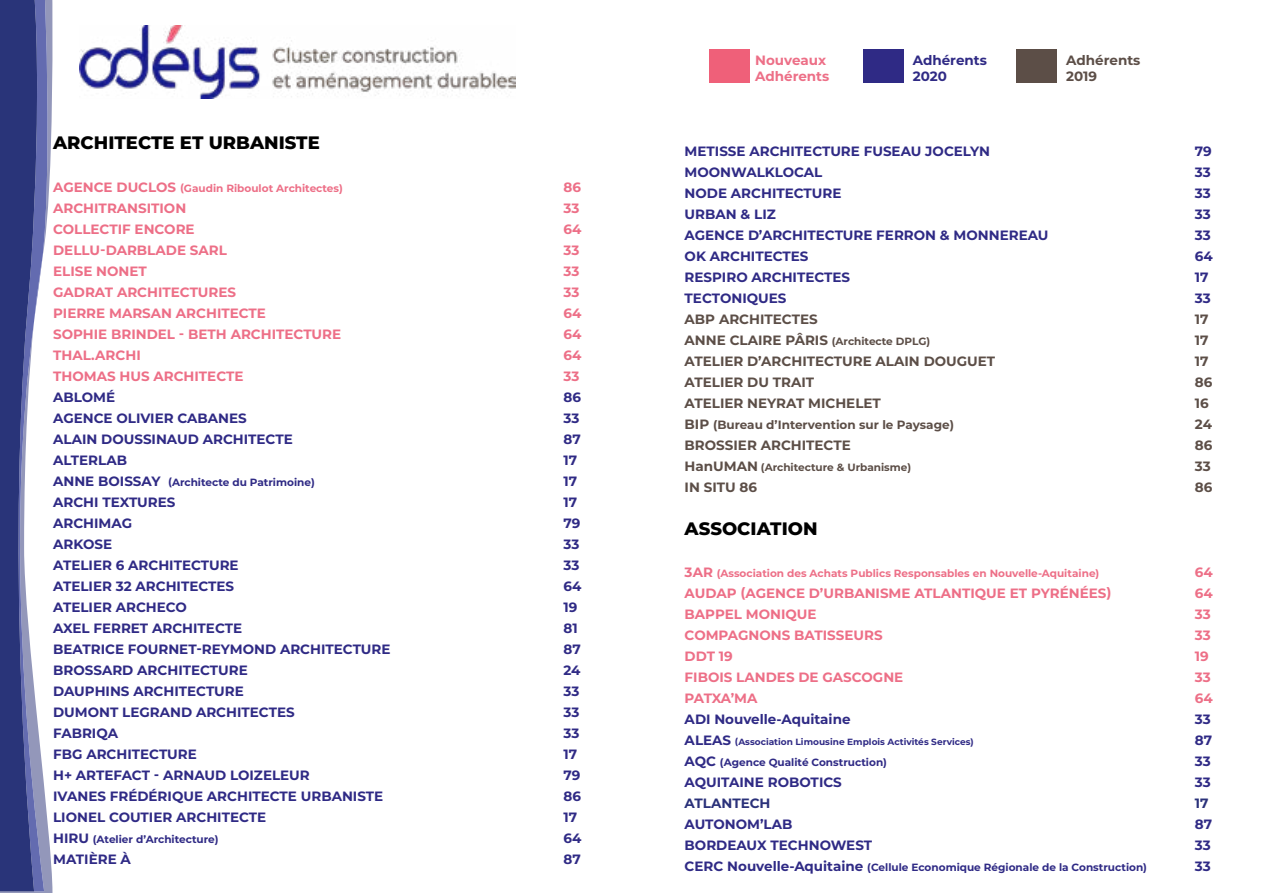
<style>
.page{position:relative;width:1263px;height:893px;background:#fff}
.page>*{position:absolute;margin:0;border:0;box-sizing:border-box;transform-origin:0 0}
.t1{font:800 18px "Montserrat";color:#000}
.t2{font:700 13.5px/16.2px "Montserrat";color:#2f2a85}
.t3{font:700 13.5px/16.2px "Montserrat";color:#ed6f87}
.t4{font:700 13.5px/16.2px "Montserrat";color:#5c4e47}
.t5{font:700 13.5px "Montserrat";color:#2a317a}
.t6{font:700 12px "Montserrat";color:#5c4e47}
.t7{font:700 10.5px "Montserrat";color:#2f2a85}
.t8{font:700 10.5px "Montserrat";color:#ed6f87}
.t9{font:700 10.5px "Montserrat";color:#5c4e47}
.t10{font:700 9px "Montserrat";color:#2f2a85}
.s1{font-size:13.5px}
</style>
<div class="page">
<img style="left:80px;top:25px;width:436px;height:73px">
<div style="left:709px;top:50px;width:41px;height:33px;background:#ef6079"></div>
<div style="left:863px;top:50px;width:41px;height:33px;background:#2f2a85"></div>
<div style="left:1016px;top:50px;width:41px;height:33px;background:#5c4e47"></div>
<svg style="left:0;top:0;width:53px;height:893px"></svg>
<h1 class="t1" style="left:53px;top:130px;width:268px">ARCHITECTE ET URBANISTE</h1>
<p class="t8" style="left:53px;top:180px;width:291px"><span class="s1">AGENCE DUCLOS</span> (Gaudin Riboulot Architectes)</p>
<p class="t3" style="left:563px;top:178px;width:19px">86</p>
<p class="t3" style="left:53px;top:199px;width:135px">ARCHITRANSITION</p>
<p class="t3" style="left:563px;top:199px;width:17px">33</p>
<p class="t3" style="left:53px;top:220px;width:143px">COLLECTIF ENCORE</p>
<p class="t3" style="left:563px;top:220px;width:19px">64</p>
<p class="t3" style="left:53px;top:241px;width:175px">DELLU-DARBLADE SARL</p>
<p class="t3" style="left:563px;top:241px;width:17px">33</p>
<p class="t3" style="left:53px;top:262px;width:95px">ELISE NONET</p>
<p class="t3" style="left:563px;top:262px;width:17px">33</p>
<p class="t3" style="left:53px;top:283px;width:184px">GADRAT ARCHITECTURES</p>
<p class="t3" style="left:563px;top:283px;width:17px">33</p>
<p class="t3" style="left:53px;top:304px;width:214px">PIERRE MARSAN ARCHITECTE</p>
<p class="t3" style="left:563px;top:304px;width:19px">64</p>
<p class="t3" style="left:53px;top:325px;width:289px">SOPHIE BRINDEL - BETH ARCHITECTURE</p>
<p class="t3" style="left:563px;top:325px;width:19px">64</p>
<p class="t3" style="left:53px;top:346px;width:89px">THAL.ARCHI</p>
<p class="t3" style="left:563px;top:346px;width:19px">64</p>
<p class="t3" style="left:53px;top:367px;width:192px">THOMAS HUS ARCHITECTE</p>
<p class="t3" style="left:563px;top:367px;width:17px">33</p>
<p class="t2" style="left:53px;top:388px;width:64px">ABLOMÉ</p>
<p class="t2" style="left:563px;top:388px;width:19px">86</p>
<p class="t2" style="left:53px;top:409px;width:195px">AGENCE OLIVIER CABANES</p>
<p class="t2" style="left:563px;top:409px;width:17px">33</p>
<p class="t2" style="left:53px;top:430px;width:241px">ALAIN DOUSSINAUD ARCHITECTE</p>
<p class="t2" style="left:563px;top:430px;width:19px">87</p>
<p class="t2" style="left:53px;top:451px;width:75px">ALTERLAB</p>
<p class="t2" style="left:563px;top:451px;width:15px">17</p>
<p class="t7" style="left:53px;top:474px;width:263px"><span class="s1">ANNE BOISSAY</span> (Architecte du Patrimoine)</p>
<p class="t2" style="left:563px;top:472px;width:15px">17</p>
<p class="t2" style="left:53px;top:493px;width:124px">ARCHI TEXTURES</p>
<p class="t2" style="left:563px;top:493px;width:15px">17</p>
<p class="t2" style="left:53px;top:514px;width:81px">ARCHIMAG</p>
<p class="t2" style="left:563px;top:514px;width:18px">79</p>
<p class="t2" style="left:53px;top:535px;width:60px">ARKOSE</p>
<p class="t2" style="left:563px;top:535px;width:17px">33</p>
<p class="t2" style="left:53px;top:556px;width:187px">ATELIER 6 ARCHITECTURE</p>
<p class="t2" style="left:563px;top:556px;width:17px">33</p>
<p class="t2" style="left:53px;top:577px;width:183px">ATELIER 32 ARCHITECTES</p>
<p class="t2" style="left:563px;top:577px;width:19px">64</p>
<p class="t2" style="left:53px;top:598px;width:135px">ATELIER ARCHECO</p>
<p class="t2" style="left:563px;top:598px;width:15px">19</p>
<p class="t2" style="left:53px;top:619px;width:191px">AXEL FERRET ARCHITECTE</p>
<p class="t2" style="left:563px;top:619px;width:16px">81</p>
<p class="t2" style="left:53px;top:640px;width:339px">BEATRICE FOURNET-REYMOND ARCHITECTURE</p>
<p class="t2" style="left:563px;top:640px;width:19px">87</p>
<p class="t2" style="left:53px;top:661px;width:196px">BROSSARD ARCHITECTURE</p>
<p class="t2" style="left:563px;top:661px;width:19px">24</p>
<p class="t2" style="left:53px;top:682px;width:192px">DAUPHINS ARCHITECTURE</p>
<p class="t2" style="left:563px;top:682px;width:17px">33</p>
<p class="t2" style="left:53px;top:703px;width:243px">DUMONT LEGRAND ARCHITECTES</p>
<p class="t2" style="left:563px;top:703px;width:17px">33</p>
<p class="t2" style="left:53px;top:724px;width:66px">FABRIQA</p>
<p class="t2" style="left:563px;top:724px;width:17px">33</p>
<p class="t2" style="left:53px;top:745px;width:145px">FBG ARCHITECTURE</p>
<p class="t2" style="left:563px;top:745px;width:15px">17</p>
<p class="t2" style="left:53px;top:766px;width:258px">H+ ARTEFACT - ARNAUD LOIZELEUR</p>
<p class="t2" style="left:563px;top:766px;width:18px">79</p>
<p class="t2" style="left:53px;top:787px;width:332px">IVANES FRÉDÉRIQUE ARCHITECTE URBANISTE</p>
<p class="t2" style="left:563px;top:787px;width:19px">86</p>
<p class="t2" style="left:53px;top:808px;width:215px">LIONEL COUTIER ARCHITECTE</p>
<p class="t2" style="left:563px;top:808px;width:15px">17</p>
<p class="t7" style="left:53px;top:831px;width:167px"><span class="s1">HIRU</span> (Atelier d’Architecture)</p>
<p class="t2" style="left:563px;top:829px;width:19px">64</p>
<p class="t2" style="left:53px;top:850px;width:79px">MATIÈRE À</p>
<p class="t2" style="left:563px;top:850px;width:19px">87</p>
<p class="t3" style="left:755px;top:51px;width:76px">Nouveaux<br>Adhérents</p>
<p class="t2" style="left:913px;top:51px;width:76px">Adhérents<br>2020</p>
<p class="t4" style="left:1066px;top:51px;width:76px">Adhérents<br>2019</p>
<p class="t2" style="left:685px;top:142px;width:307px">METISSE ARCHITECTURE FUSEAU JOCELYN</p>
<p class="t2" style="left:1195px;top:142px;width:18px">79</p>
<p class="t2" style="left:685px;top:163px;width:139px">MOONWALKLOCAL</p>
<p class="t2" style="left:1195px;top:163px;width:17px">33</p>
<p class="t2" style="left:685px;top:184px;width:158px">NODE ARCHITECTURE</p>
<p class="t2" style="left:1195px;top:184px;width:17px">33</p>
<p class="t2" style="left:685px;top:205px;width:93px">URBAN &amp; LIZ</p>
<p class="t2" style="left:1195px;top:205px;width:17px">33</p>
<p class="t2" style="left:685px;top:226px;width:365px">AGENCE D’ARCHITECTURE FERRON &amp; MONNEREAU</p>
<p class="t2" style="left:1195px;top:226px;width:17px">33</p>
<p class="t2" style="left:685px;top:247px;width:125px">OK ARCHITECTES</p>
<p class="t2" style="left:1195px;top:247px;width:19px">64</p>
<p class="t2" style="left:685px;top:268px;width:167px">RESPIRO ARCHITECTES</p>
<p class="t2" style="left:1195px;top:268px;width:15px">17</p>
<p class="t2" style="left:685px;top:289px;width:103px">TECTONIQUES</p>
<p class="t2" style="left:1195px;top:289px;width:17px">33</p>
<p class="t4" style="left:685px;top:310px;width:135px">ABP ARCHITECTES</p>
<p class="t4" style="left:1195px;top:310px;width:15px">17</p>
<p class="t9" style="left:685px;top:333px;width:247px"><span class="s1">ANNE CLAIRE PÂRIS</span> (Architecte DPLG)</p>
<p class="t4" style="left:1195px;top:331px;width:15px">17</p>
<p class="t4" style="left:685px;top:352px;width:312px">ATELIER D’ARCHITECTURE ALAIN DOUGUET</p>
<p class="t4" style="left:1195px;top:352px;width:15px">17</p>
<p class="t4" style="left:685px;top:373px;width:131px">ATELIER DU TRAIT</p>
<p class="t4" style="left:1195px;top:373px;width:19px">86</p>
<p class="t4" style="left:685px;top:394px;width:198px">ATELIER NEYRAT MICHELET</p>
<p class="t4" style="left:1195px;top:394px;width:15px">16</p>
<p class="t6" style="left:685px;top:416px;width:271px"><span class="s1">BIP</span> (Bureau d’Intervention sur le Paysage)</p>
<p class="t4" style="left:1195px;top:415px;width:19px">24</p>
<p class="t4" style="left:685px;top:436px;width:168px">BROSSIER ARCHITECTE</p>
<p class="t4" style="left:1195px;top:436px;width:19px">86</p>
<p class="t9" style="left:685px;top:459px;width:228px"><span class="s1">HanUMAN</span> (Architecture &amp; Urbanisme)</p>
<p class="t4" style="left:1195px;top:457px;width:17px">33</p>
<p class="t4" style="left:685px;top:478px;width:74px">IN SITU 86</p>
<p class="t4" style="left:1195px;top:478px;width:19px">86</p>
<h1 class="t1" style="left:685px;top:515px;width:134px">ASSOCIATION</h1>
<p class="t8" style="left:685px;top:566px;width:416px"><span class="s1">3AR</span> (Association des Achats Publics Responsables en Nouvelle-Aquitaine)</p>
<p class="t3" style="left:1195px;top:563px;width:19px">64</p>
<p class="t3" style="left:685px;top:584px;width:428px">AUDAP (AGENCE D’URBANISME ATLANTIQUE ET PYRÉNÉES)</p>
<p class="t3" style="left:1195px;top:584px;width:19px">64</p>
<p class="t3" style="left:685px;top:605px;width:133px">BAPPEL MONIQUE</p>
<p class="t3" style="left:1195px;top:605px;width:17px">33</p>
<p class="t3" style="left:685px;top:626px;width:199px">COMPAGNONS BATISSEURS</p>
<p class="t3" style="left:1195px;top:626px;width:17px">33</p>
<p class="t3" style="left:685px;top:647px;width:50px">DDT 19</p>
<p class="t3" style="left:1195px;top:647px;width:15px">19</p>
<p class="t3" style="left:685px;top:668px;width:220px">FIBOIS LANDES DE GASCOGNE</p>
<p class="t3" style="left:1195px;top:668px;width:17px">33</p>
<p class="t3" style="left:685px;top:689px;width:74px">PATXA’MA</p>
<p class="t3" style="left:1195px;top:689px;width:19px">64</p>
<p class="t2" style="left:685px;top:710px;width:167px">ADI Nouvelle-Aquitaine</p>
<p class="t2" style="left:1195px;top:710px;width:17px">33</p>
<p class="t10" style="left:685px;top:735px;width:291px"><span class="s1">ALEAS</span> (Association Limousine Emplois Activités Services)</p>
<p class="t2" style="left:1195px;top:731px;width:19px">87</p>
<p class="t7" style="left:685px;top:755px;width:204px"><span class="s1">AQC</span> (Agence Qualité Construction)</p>
<p class="t2" style="left:1195px;top:752px;width:17px">33</p>
<p class="t2" style="left:685px;top:773px;width:159px">AQUITAINE ROBOTICS</p>
<p class="t2" style="left:1195px;top:773px;width:17px">33</p>
<p class="t5" style="left:685px;top:793px;width:87px">ATLANTECH</p>
<p class="t5" style="left:1195px;top:793px;width:15px">17</p>
<p class="t2" style="left:685px;top:815px;width:109px">AUTONOM’LAB</p>
<p class="t2" style="left:1195px;top:815px;width:19px">87</p>
<p class="t2" style="left:685px;top:836px;width:189px">BORDEAUX TECHNOWEST</p>
<p class="t2" style="left:1195px;top:836px;width:17px">33</p>
<p class="t7" style="left:685px;top:860px;width:464px"><span class="s1">CERC Nouvelle-Aquitaine</span> (Cellule Economique Régionale de la Construction)</p>
<p class="t2" style="left:1195px;top:857px;width:17px">33</p>
</div>
